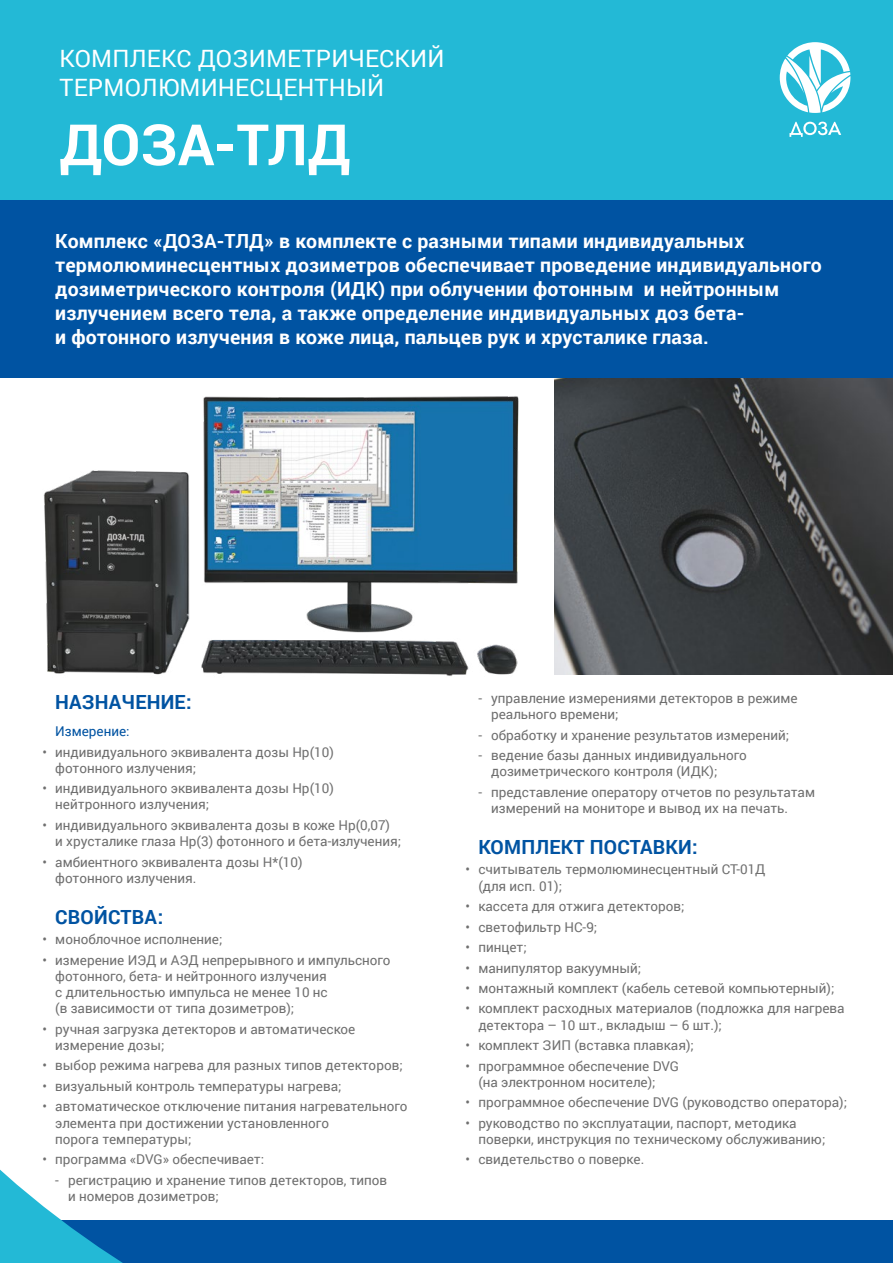
<style>
.page{position:relative;width:893px;height:1263px;background:#fff}
.page>*{position:absolute;margin:0;border:0;box-sizing:border-box;transform-origin:0 0}
.Заголовок2{font:700 57px "Roboto";color:#fff}
.заголовок1{font:23.85px/28.7px "Roboto";letter-spacing:.01em;color:#fff}
.Подпись{font:700 19.5px/24px "Roboto";letter-spacing:.01em;color:#fff}
.заголовок{font:700 19.5px "Roboto";letter-spacing:.01em;color:#0053a2}
.t1{font:13.5px/16.2px "Roboto";color:#6f6f6f}
.текст{font:13.5px "Roboto";color:#0053a2}
</style>
<div class="page">
<img style="left:554px;top:378px;width:339px;height:296px">
<div style="left:0;top:0;width:893px;height:200px;background:#23b9d6"></div>
<div style="left:0;top:200px;width:893px;height:178px;background:#0053a2"></div>
<svg style="left:789px;top:122px;width:52px;height:15px"></svg>
<svg style="left:780px;top:42px;width:70px;height:71px"></svg>
<svg style="left:0;top:1169px;width:893px;height:94px"></svg>
<img style="left:43px;top:396px;width:476px;height:280px">
<p class="заголовок1" style="left:60px;top:43px;width:386px">КОМПЛЕКС ДОЗИМЕТРИЧЕСКИЙ<br>ТЕРМОЛЮМИНЕСЦЕНТНЫЙ</p>
<p class="Заголовок2" style="left:60px;top:105px;width:292px">ДОЗА-ТЛД</p>
<p class="Подпись" style="left:55px;top:228px;width:768px">Комплекс «ДОЗА-ТЛД» в комплекте с разными типами индивидуальных термолюминесцентных дозиметров обеспечивает проведение индивидуального дозиметрического контроля (ИДК) при облучении фотонным и нейтронным излучением всего тела, а также определение индивидуальных доз бета-<br>и фотонного излучения в коже лица, пальцев рук и хрусталике глаза.</p>
<p class="заголовок" style="left:55px;top:689px;width:138px">НАЗНАЧЕНИЕ:</p>
<p class="текст" style="left:55px;top:722px;width:76px">Измерение:</p>
<p class="t1" style="left:55px;top:743px;width:280px;text-indent:-13px">• индивидуального эквивалента дозы Hр(10) фотонного излучения;</p>
<p class="t1" style="left:55px;top:780px;width:280px;text-indent:-13px">• индивидуального эквивалента дозы Hр(10) нейтронного излучения;</p>
<p class="t1" style="left:55px;top:816px;width:347px;text-indent:-13px">• индивидуального эквивалента дозы в коже Нр(0,07)<br>и хрусталике глаза Нр(3) фотонного и бета-излучения;</p>
<p class="t1" style="left:55px;top:853px;width:249px;text-indent:-13px">• амбиентного эквивалента дозы H*(10) фотонного излучения.</p>
<p class="заголовок" style="left:55px;top:903px;width:109px">СВОЙСТВА:</p>
<p class="t1" style="left:43px;top:931px;width:182px">• моноблочное исполнение;</p>
<p class="t1" style="left:55px;top:951px;width:337px;text-indent:-13px">• измерение ИЭД и АЭД непрерывного и импульсного фотонного, бета- и нейтронного излучения<br>с длительностью импульса не менее 10 нс<br>(в зависимости от типа дозиметров);</p>
<p class="t1" style="left:55px;top:1020px;width:302px;text-indent:-13px">• ручная загрузка детекторов и автоматическое измерение дозы;</p>
<p class="t1" style="left:43px;top:1057px;width:362px">• выбор режима нагрева для разных типов детекторов;</p>
<p class="t1" style="left:43px;top:1077px;width:301px">• визуальный контроль температуры нагрева;</p>
<p class="t1" style="left:55px;top:1098px;width:354px;text-indent:-13px">• автоматическое отключение питания нагревательного элемента при достижении установленного<br>порога температуры;</p>
<p class="t1" style="left:43px;top:1151px;width:223px">• программа «DVG» обеспечивает:</p>
<p class="t1" style="left:68px;top:1171px;width:321px;text-indent:-13px">- регистрацию и хранение типов детекторов, типов и номеров дозиметров;</p>
<p class="t1" style="left:491px;top:690px;width:308px;text-indent:-13px">- управление измерениями детекторов в режиме реального времени;</p>
<p class="t1" style="left:478px;top:726px;width:312px">- обработку и хранение результатов измерений;</p>
<p class="t1" style="left:491px;top:747px;width:257px;text-indent:-13px">- ведение базы данных индивидуального дозиметрического контроля (ИДК);</p>
<p class="t1" style="left:491px;top:783px;width:325px;text-indent:-13px">- представление оператору отчетов по результатам измерений на мониторе и вывод их на печать.</p>
<p class="заголовок" style="left:478px;top:833px;width:221px">КОМПЛЕКТ ПОСТАВКИ:</p>
<p class="t1" style="left:478px;top:861px;width:289px;text-indent:-13px">• считыватель термолюминесцентный СТ-01Д (для исп. 01);</p>
<p class="t1" style="left:466px;top:898px;width:221px">• кассета для отжига детекторов;</p>
<p class="t1" style="left:466px;top:918px;width:133px">• светофильтр НС-9;</p>
<p class="t1" style="left:466px;top:939px;width:63px">• пинцет;</p>
<p class="t1" style="left:466px;top:959px;width:177px">• манипулятор вакуумный;</p>
<p class="t1" style="left:466px;top:979px;width:370px">• монтажный комплект (кабель сетевой компьютерный);</p>
<p class="t1" style="left:478px;top:1000px;width:368px;text-indent:-13px">• комплект расходных материалов (подложка для нагрева детектора – 10 шт., вкладыш – 6 шт.);</p>
<p class="t1" style="left:466px;top:1037px;width:230px">• комплект ЗИП (вставка плавкая);</p>
<p class="t1" style="left:478px;top:1057px;width:202px;text-indent:-13px">• программное обеспечение DVG (на электронном носителе);</p>
<p class="t1" style="left:466px;top:1094px;width:383px">• программное обеспечение DVG (руководство оператора);</p>
<p class="t1" style="left:478px;top:1114px;width:349px;text-indent:-13px">• руководство по эксплуатации, паспорт, методика поверки, инструкция по техническому обслуживанию;</p>
<p class="t1" style="left:466px;top:1151px;width:180px">• свидетельство о поверке.</p>
</div>
